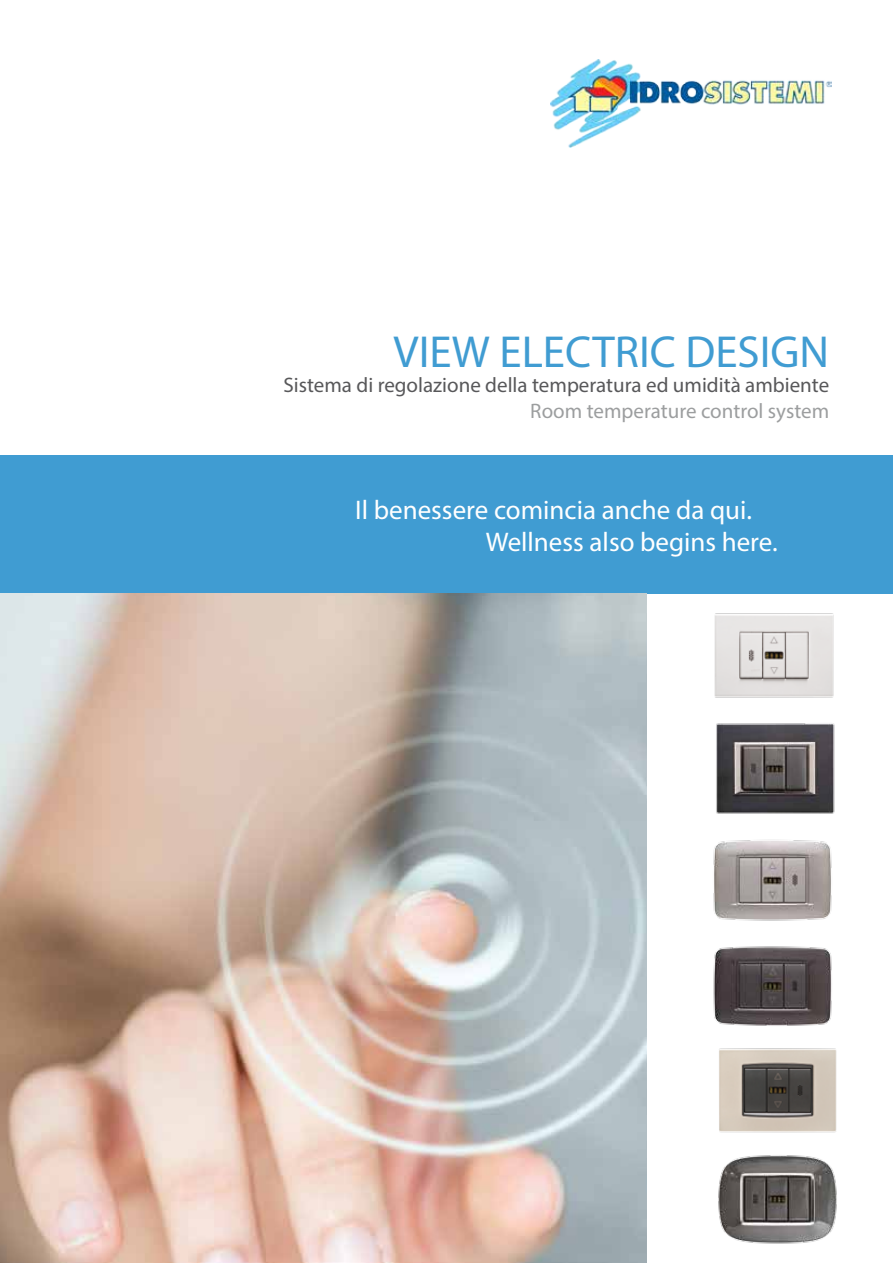
<style>
.page{position:relative;width:893px;height:1263px;background:#fff}
.page>*{position:absolute;margin:0;border:0;box-sizing:border-box;transform-origin:0 0}
.t1{font:45px "Myriad Pro";color:#409cd2}
.t2{font:27px/32.4px "Myriad Pro";color:#fff}
.t3{font:21px "Myriad Pro";color:#58585a}
.t4{font:21px "Myriad Pro";color:#9c9e9f}
</style>
<div class="page">
<img style="left:550px;top:60px;width:282px;height:87px">
<div style="left:0;top:455px;width:893px;height:138px;background:#409cd2"></div>
<img style="left:1px;top:593px;width:645px;height:669px">
<img style="left:716px;top:723px;width:119px;height:91px">
<img style="left:713px;top:946px;width:119px;height:80px">
<img style="left:713px;top:839px;width:119px;height:82px">
<img style="left:714px;top:613px;width:120px;height:85px">
<img style="left:719px;top:1048px;width:118px;height:85px">
<img style="left:718px;top:1155px;width:119px;height:89px">
<img style="left:0;top:593px;width:1px;height:670px">
<h1 class="t1" style="left:394px;top:324px;width:437px">VIEW ELECTRIC DESIGN</h1>
<p class="t3" style="left:283px;top:372px;width:547px">Sistema di regolazione della temperatura ed umidità ambiente</p>
<p class="t4" style="left:530px;top:398px;width:300px">Room temperature control system</p>
<p class="t2" style="left:486px;top:493px;width:293px;text-indent:-131px">Il benessere comincia anche da qui.<br>Wellness also begins here.</p>
</div>
